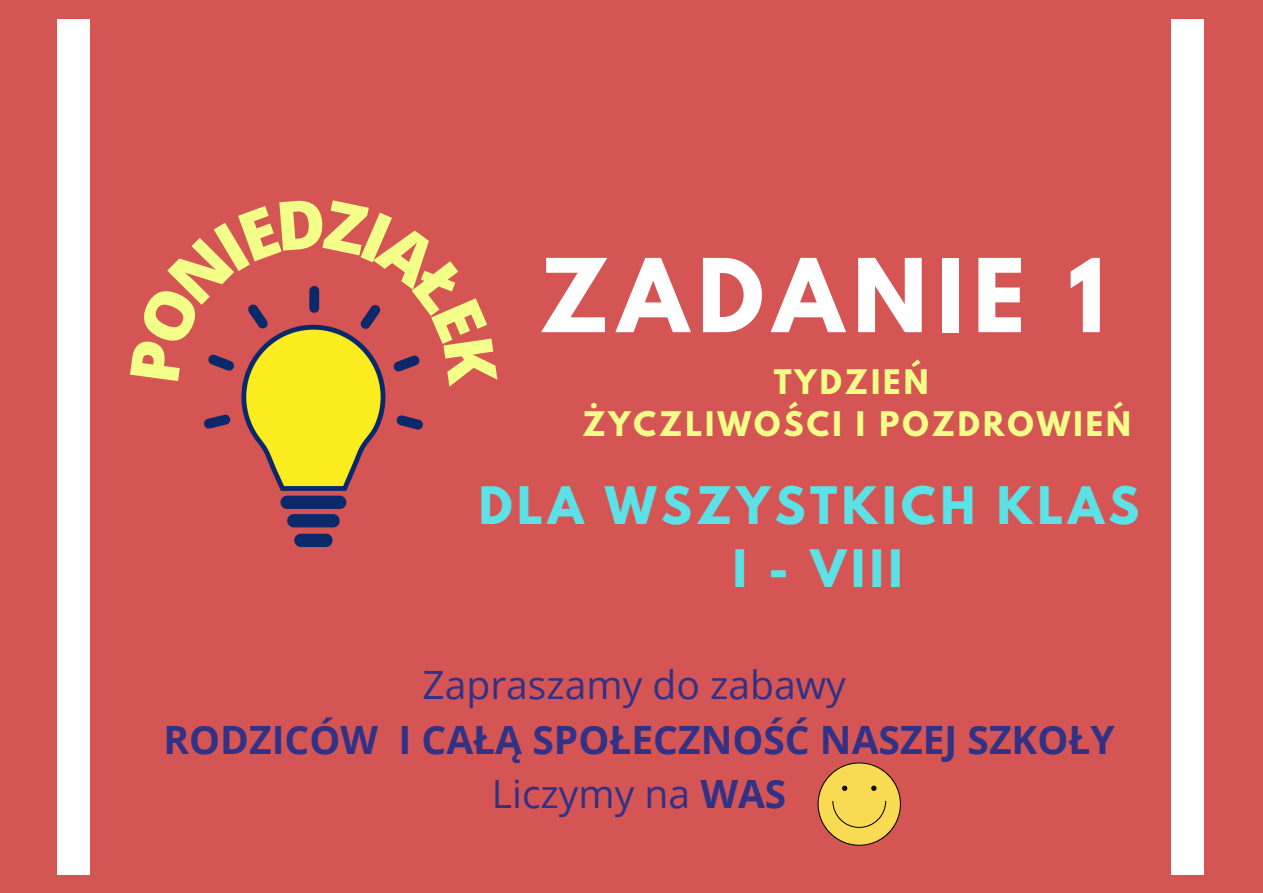
<style>
.page{position:relative;width:1263px;height:893px;background:#d55555}
.page>*{position:absolute;margin:0;border:0;box-sizing:border-box;transform-origin:0 0}
.t1{font:700 90px "League Spartan";letter-spacing:.1em;color:#fff}
.t2{font:700 45.75px "League Spartan";letter-spacing:.1em;color:#5ce1e6}
.t3{font:700 39px "Open Sans";color:#313185}
.t4{font:39px "Open Sans";color:#313185}
.t5{font:700 30px "League Spartan";letter-spacing:.1em;color:#f3ff89}
.s1{font-weight:700}
</style>
<div class="page">
<img style="left:204px;top:387px;width:219px;height:159px">
<svg style="left:818px;top:762px;width:83px;height:83px"></svg>
<div style="left:1172px;top:20px;width:32px;height:854px;background:#fff"></div>
<div style="left:57px;top:20px;width:32px;height:854px;background:#fff"></div>
<svg style="left:208px;top:286px;width:212px;height:101px"></svg>
<p class="t1" style="left:539px;top:251px;width:567px">ZADANIE 1</p>
<p class="t5" style="left:774px;top:367px;width:156px">TYDZIEŃ</p>
<p class="t5" style="left:582px;top:409px;width:550px">ŻYCZLIWOŚCI I POZDROWIEŃ</p>
<p class="t2" style="left:479px;top:482px;width:662px">DLA WSZYSTKICH KLAS</p>
<p class="t2" style="left:733px;top:546px;width:171px">I - VIII</p>
<p class="t4" style="left:422px;top:657px;width:425px">Zapraszamy do zabawy</p>
<p class="t3" style="left:163px;top:712px;width:953px">RODZICÓW I CAŁĄ SPOŁECZNOŚĆ NASZEJ SZKOŁY</p>
<p class="t4" style="left:492px;top:766px;width:296px">Liczymy na <span class="s1">WAS</span></p>
</div>
